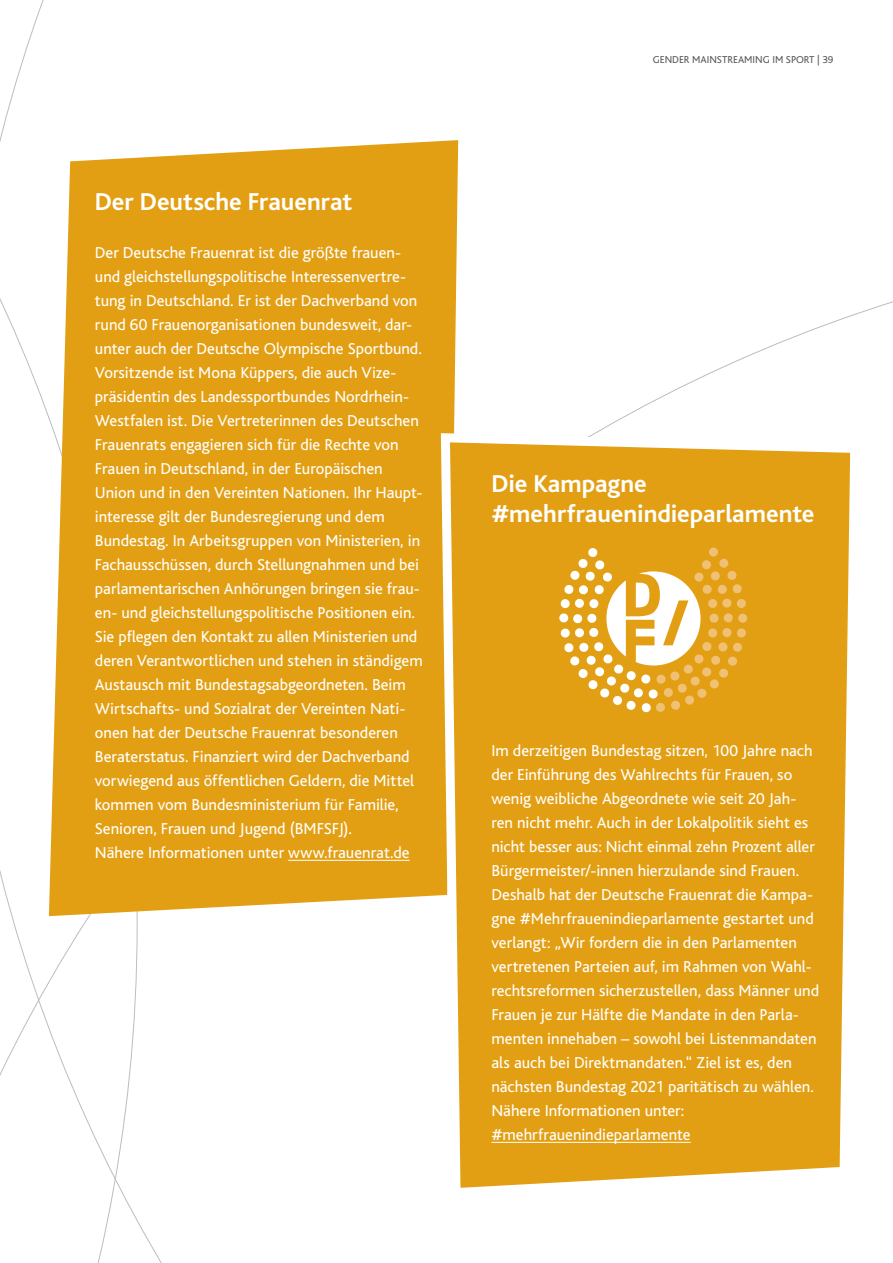
<style>
.page{position:relative;width:893px;height:1263px;background:#fff}
.page>*{position:absolute;margin:0;border:0;box-sizing:border-box;transform-origin:0 0}
.t1{font:700 25.5px/30px "Bliss";color:#fff}
.t2{font:16.5px/24px "Bliss";color:#fff}
.t3{font:10.5px "Bliss";color:#57585a}
</style>
<div class="page">
<svg style="left:0;top:0;width:138px;height:1263px"></svg>
<div style="left:49px;top:140px;width:409px;height:776px;background:#e39f13"></div>
<svg style="left:436px;top:428px;width:415px;height:760px;background:#e5a829"></svg>
<hr style="left:288px;top:860px;width:122px;height:1px;background:#fff">
<hr style="left:491px;top:1142px;width:200px;height:1px;background:#fff">
<svg style="left:559px;top:547px;width:189px;height:166px"></svg>
<h1 class="t1" style="left:95px;top:187px;width:259px">Der Deutsche Frauenrat</h1>
<p class="t2" style="left:95px;top:241px;width:329px">Der Deutsche Frauenrat ist die größte frauen&shy;und gleichstellungspolitische Interessenvertre&shy;tung in Deutschland. Er ist der Dachverband von rund 60 Frauenorganisationen bundesweit, dar&shy;unter auch der Deutsche Olympische Sportbund.<br>Vorsitzende ist Mona Küppers, die auch Vize&shy;präsidentin des Landessportbundes Nordrhein-Westfalen ist. Die Vertreterinnen des Deutschen Frauenrats engagieren sich für die Rechte von Frauen in Deutschland, in der Europäischen Union und in den Vereinten Nationen. Ihr Haupt&shy;interesse gilt der Bundesregierung und dem Bundestag. In Arbeitsgruppen von Ministerien, in Fachausschüssen, durch Stellungnahmen und bei parlamentarischen Anhörungen bringen sie frau&shy;en- und gleichstellungspolitische Positionen ein.<br>Sie pflegen den Kontakt zu allen Ministerien und deren Verantwortlichen und stehen in ständigem Austausch mit Bundestagsabgeordneten. Beim Wirtschafts- und Sozialrat der Vereinten Nati&shy;onen hat der Deutsche Frauenrat besonderen Beraterstatus. Finanziert wird der Dachverband vorwiegend aus öffentlichen Geldern, die Mittel kommen vom Bundesministerium für Familie, Senioren, Frauen und Jugend (BMFSFJ).<br>Nähere Informationen unter www.frauenrat.de</p>
<p class="t3" style="left:653px;top:54px;width:182px">GENDER MAINSTREAMING IM SPORT | 39</p>
<h1 class="t1" style="left:491px;top:469px;width:325px">Die Kampagne #mehrfrauenindieparlamente</h1>
<p class="t2" style="left:491px;top:739px;width:329px">Im derzeitigen Bundestag sitzen, 100 Jahre nach der Einführung des Wahlrechts für Frauen, so wenig weibliche Abgeordnete wie seit 20 Jah&shy;ren nicht mehr. Auch in der Lokalpolitik sieht es nicht besser aus: Nicht einmal zehn Prozent aller Bürgermeister/-innen hierzulande sind Frauen.<br>Deshalb hat der Deutsche Frauenrat die Kampa&shy;gne #Mehrfrauenindieparlamente gestartet und verlangt: „Wir fordern die in den Parlamenten vertretenen Parteien auf, im Rahmen von Wahl&shy;rechtsreformen sicherzustellen, dass Männer und Frauen je zur Hälfte die Mandate in den Parla&shy;menten innehaben – sowohl bei Listenmandaten als auch bei Direktmandaten.“ Ziel ist es, den nächsten Bundestag 2021 paritätisch zu wählen.<br>Nähere Informationen unter: #mehrfrauenindieparlamente</p>
</div>
